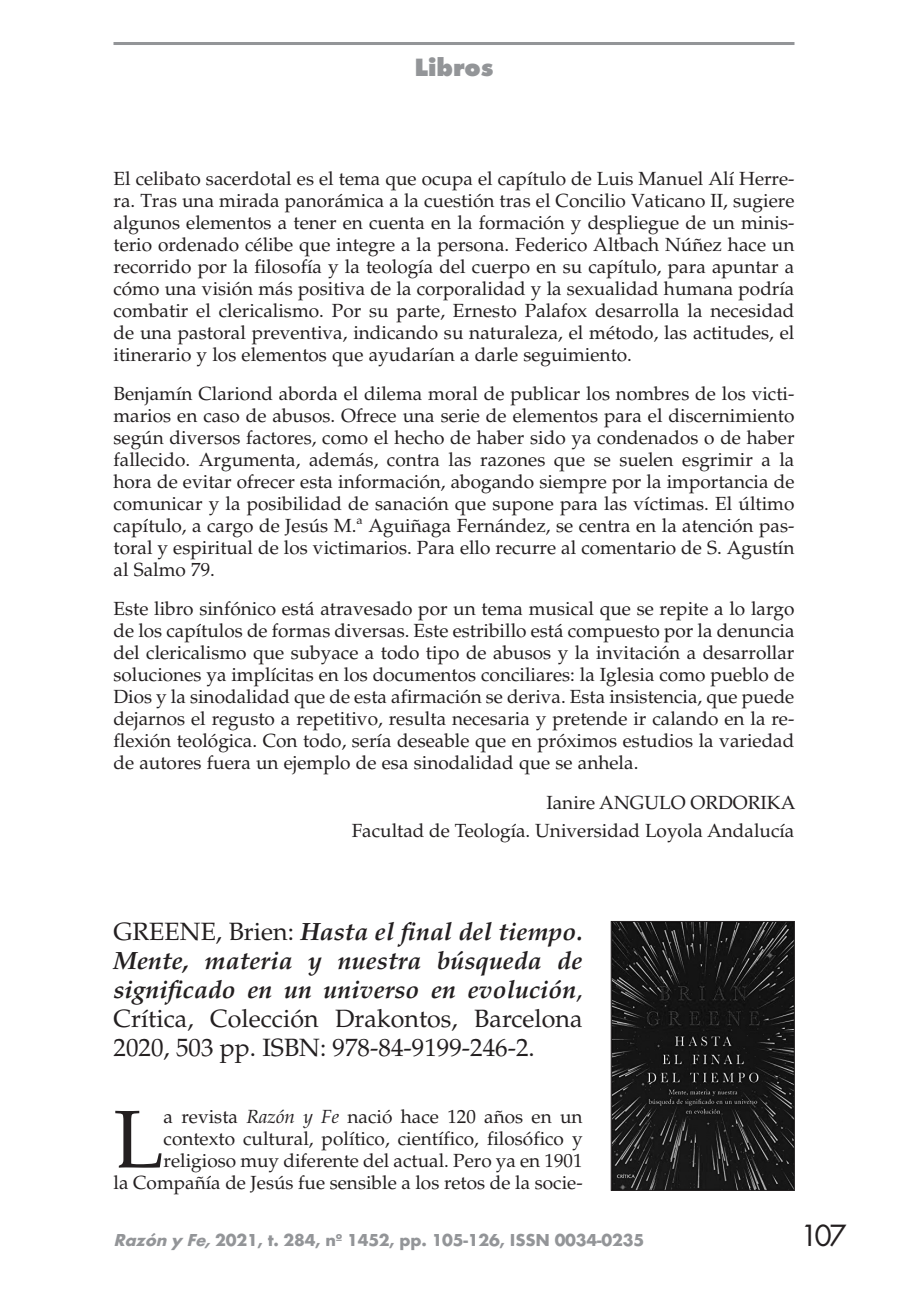
<style>
.page{position:relative;width:908px;height:1304px;background:#fff}
.page>*{position:absolute;margin:0;border:0;box-sizing:border-box;transform-origin:0 0}
.t1{font:81.8px "Palatino";color:#231f20}
.t2{font:32px "Futura T";color:#231f20}
.t3{font:800 26px "Futura T";color:#939598}
.t4{font:italic 700 25px/29px "Palatino";color:#231f20;text-align:justify}
.t5{font:19px/22px "Palatino";color:#231f20;text-align:justify}
.t6{font:700 18px "Futura T";letter-spacing:-.01em;color:#939598}
.s1{font-weight:400;font-style:normal}
.s2{font-style:italic}
</style>
<div class="page">
<hr style="left:113px;top:42px;width:681px;height:3px;background:#939598">
<img style="left:612px;top:923px;width:180px;height:266px">
<div style="left:610px;top:921px;width:184px;height:270px;border:1px solid #231f20"></div>
<h3 class="t3" style="left:414px;top:52px;width:81px">Libros</h3>
<p class="t5" style="left:113px;top:168px;width:682px">El celibato sacerdotal es el tema que ocupa el capítulo de Luis Manuel Alí Herre&shy;ra. Tras una mirada panorámica a la cuestión tras el Concilio Vaticano II, sugiere algunos elementos a tener en cuenta en la formación y despliegue de un minis&shy;terio ordenado célibe que integre a la persona. Federico Altbach Núñez hace un recorrido por la filosofía y la teología del cuerpo en su capítulo, para apuntar a cómo una visión más positiva de la corporalidad y la sexualidad humana podría combatir el clericalismo. Por su parte, Ernesto Palafox desarrolla la necesidad de una pastoral preventiva, indicando su naturaleza, el método, las actitudes, el itinerario y los elementos que ayudarían a darle seguimiento.</p>
<p class="t5" style="left:113px;top:383px;width:682px">Benjamín Clariond aborda el dilema moral de publicar los nombres de los victi&shy;marios en caso de abusos. Ofrece una serie de elementos para el discernimiento según diversos factores, como el hecho de haber sido ya condenados o de haber fallecido. Argumenta, además, contra las razones que se suelen esgrimir a la hora de evitar ofrecer esta información, abogando siempre por la importancia de comunicar y la posibilidad de sanación que supone para las víctimas. El último capítulo, a cargo de Jesús M.ª Aguiñaga Fernández, se centra en la atención pas&shy;toral y espiritual de los victimarios. Para ello recurre al comentario de S. Agustín al Salmo 79.</p>
<p class="t5" style="left:113px;top:598px;width:682px">Este libro sinfónico está atravesado por un tema musical que se repite a lo largo de los capítulos de formas diversas. Este estribillo está compuesto por la denuncia del clericalismo que subyace a todo tipo de abusos y la invitación a desarrollar soluciones ya implícitas en los documentos conciliares: la Iglesia como pueblo de Dios y la sinodalidad que de esta afirmación se deriva. Esta insistencia, que puede dejarnos el regusto a repetitivo, resulta necesaria y pretende ir calando en la re&shy;flexión teológica. Con todo, sería deseable que en próximos estudios la variedad de autores fuera un ejemplo de esa sinodalidad que se anhela.</p>
<p class="t5" style="left:351px;top:788px;width:445px;line-height:28.6px;text-align:right">Ianire ANGULO ORDORIKA<br>Facultad de Teología. Universidad Loyola Andalucía</p>
<h3 class="t4" style="left:113px;top:917px;width:470px"><span class="s1">GREENE, Brien:</span> Hasta el final del tiempo.<br>Mente, materia y nuestra búsqueda de significado en un universo en evolución<span class="s1">, Crítica, Colección Drakontos, Barcelona 2020, 503 pp. ISBN: 978-84-9199-246-2.</span></h3>
<p class="t5" style="left:113px;top:1106px;width:470px;text-align:right">a revista <span class="s2">Razón y Fe</span> nació hace 120 años en un contexto cultural, político, científico, filosófico y religioso muy diferente del actual. Pero ya en 1901<br>la Compañía de Jesús fue sensible a los retos de la socie-</p>
<h1 class="t1" style="left:113px;top:1092px;width:52px">L</h1>
<p class="t6" style="left:113px;top:1230px;width:532px"><span class="s2">Razón y Fe,</span>2021, t. 284, nº 1452, pp. 105-126, ISSN 0034-0235</p>
<h2 class="t2" style="left:799px;top:1217px;width:48px">107</h2>
</div>
